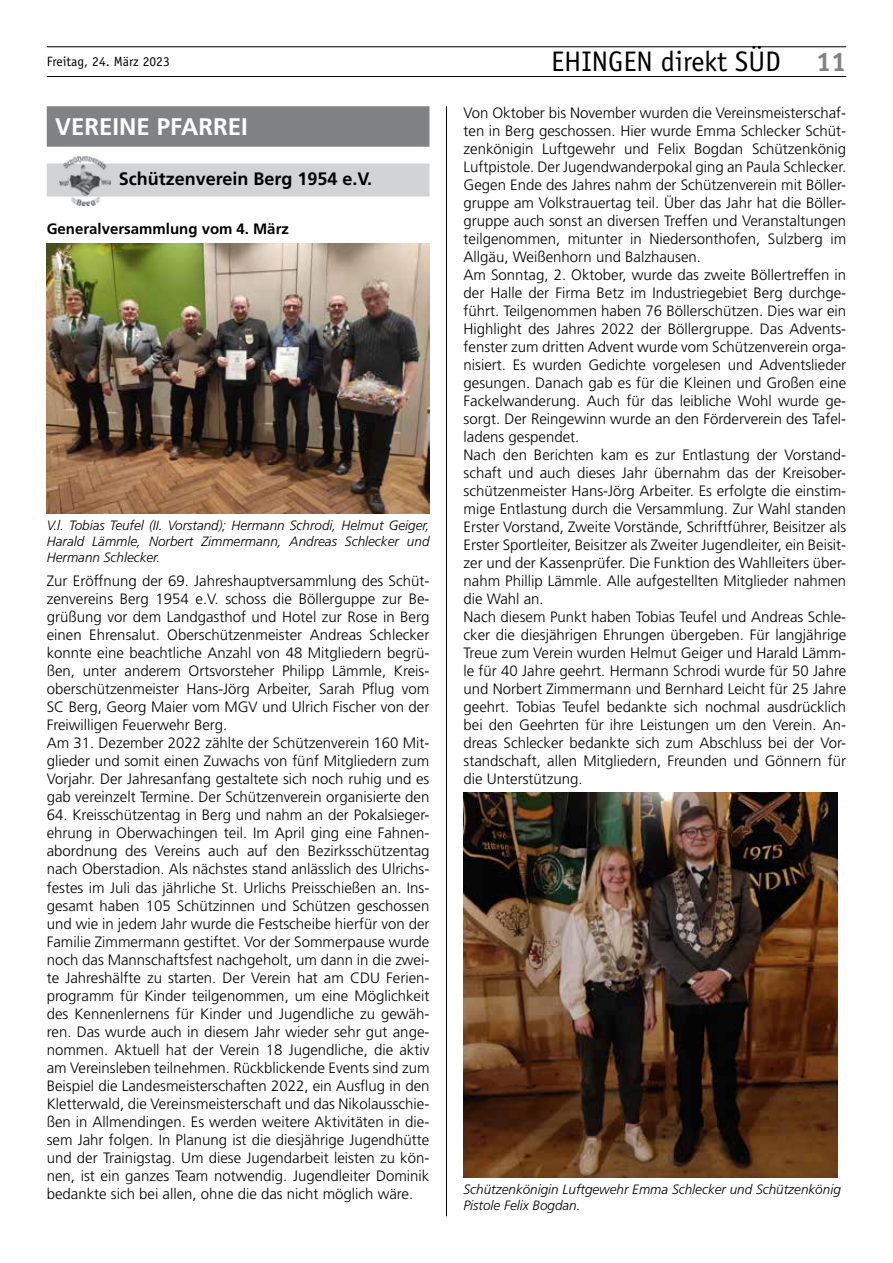
<style>
.page{position:relative;width:893px;height:1263px;background:#fff}
.page>*{position:absolute;margin:0;border:0;box-sizing:border-box;transform-origin:0 0}
.t1{font:28.35px "Officina Sans";color:#000}
.t2{font:700 24px "Frutiger";color:#fff}
.t3{font:700 18px "Frutiger";color:#000}
.t4{font:300 15px/18px "Frutiger";color:#000}
.t5{font:700 15px "Frutiger";color:#000}
.t6{font:italic 300 13.5px/16.2px "Frutiger";color:#000;text-align:justify}
.t7{font:13.5px "Officina Sans";color:#000}
.s1{font-weight:700;font-size:27px;color:#808285}
</style>
<div class="page">
<hr style="left:446px;top:106px;width:1px;height:1110px;background:#000">
<hr style="left:47px;top:76px;width:799px;height:1px;background:#000">
<hr style="left:47px;top:47px;width:799px;height:1px;background:#000">
<div style="left:47px;top:106px;width:382px;height:41px;background:#808285"></div>
<div style="left:47px;top:164px;width:382px;height:33px;background:#d1d3d4"></div>
<img style="left:60px;top:156px;width:50px;height:49px">
<img style="left:47px;top:243px;width:382px;height:270px">
<img style="left:463px;top:793px;width:375px;height:384px">
<p class="t7" style="left:47px;top:53px;width:124px">Freitag, 24. März 2023</p>
<h1 class="t1" style="left:551px;top:45px;width:297px">EHINGEN direkt SÜD <span class="s1">11</span></h1>
<h2 class="t2" style="left:55px;top:113px;width:194px">VEREINE PFARREI</h2>
<p class="t3" style="left:119px;top:168px;width:255px">Schützenverein Berg 1954 e.V.</p>
<p class="t5" style="left:47px;top:220px;width:244px">Generalversammlung vom 4. März</p>
<p class="t6" style="left:47px;top:517px;width:384px">V.l. Tobias Teufel (II. Vorstand); Hermann Schrodi, Helmut Geiger, Harald Lämmle, Norbert Zimmermann, Andreas Schlecker und Hermann Schlecker.</p>
<p class="t4" style="left:47px;top:572px;width:384px">Zur Eröffnung der 69. Jahreshauptversammlung des Schüt&shy;zenvereins Berg 1954 e.V. schoss die Böllerguppe zur Be&shy;grüßung vor dem Landgasthof und Hotel zur Rose in Berg einen Ehrensalut. Oberschützenmeister Andreas Schlecker konnte eine beachtliche Anzahl von 48 Mitgliedern begrü&shy;ßen, unter anderem Ortsvorsteher Philipp Lämmle, Kreis&shy;oberschützenmeister Hans-Jörg Arbeiter, Sarah Pflug vom SC Berg, Georg Maier vom MGV und Ulrich Fischer von der Freiwilligen Feuerwehr Berg.<br>Am 31. Dezember 2022 zählte der Schützenverein 160 Mit&shy;glieder und somit einen Zuwachs von fünf Mitgliedern zum Vorjahr. Der Jahresanfang gestaltete sich noch ruhig und es gab vereinzelt Termine. Der Schützenverein organisierte den</p>
<p class="t4" style="left:47px;top:806px;width:384px;text-align:justify">64. Kreisschützentag in Berg und nahm an der Pokalsieger&shy;ehrung in Oberwachingen teil. Im April ging eine Fahnen&shy;abordnung des Vereins auch auf den Bezirksschützentag nach Oberstadion. Als nächstes stand anlässlich des Ulrichs&shy;festes im Juli das jährliche St. Urlichs Preisschießen an. Ins&shy;gesamt haben 105 Schützinnen und Schützen geschossen und wie in jedem Jahr wurde die Festscheibe hierfür von der Familie Zimmermann gestiftet. Vor der Sommerpause wurde noch das Mannschaftsfest nachgeholt, um dann in die zwei&shy;te Jahreshälfte zu starten. Der Verein hat am CDU Ferien&shy;programm für Kinder teilgenommen, um eine Möglichkeit des Kennenlernens für Kinder und Jugendliche zu gewäh&shy;ren. Das wurde auch in diesem Jahr wieder sehr gut ange&shy;nommen. Aktuell hat der Verein 18 Jugendliche, die aktiv am Vereinsleben teilnehmen. Rückblickende Events sind zum Beispiel die Landesmeisterschaften 2022, ein Ausflug in den Kletterwald, die Vereinsmeisterschaft und das Nikolausschie&shy;ßen in Allmendingen. Es werden weitere Aktivitäten in die&shy;sem Jahr folgen. In Planung ist die diesjährige Jugendhütte und der Trainigstag. Um diese Jugendarbeit leisten zu kön&shy;nen, ist ein ganzes Team notwendig. Jugendleiter Dominik bedankte sich bei allen, ohne die das nicht möglich wäre.</p>
<p class="t4" style="left:463px;top:104px;width:384px">Von Oktober bis November wurden die Vereinsmeisterschaf&shy;ten in Berg geschossen. Hier wurde Emma Schlecker Schüt&shy;zenkönigin Luftgewehr und Felix Bogdan Schützenkönig Luftpistole. Der Jugendwanderpokal ging an Paula Schlecker.<br>Gegen Ende des Jahres nahm der Schützenverein mit Böller&shy;gruppe am Volkstrauertag teil. Über das Jahr hat die Böller&shy;gruppe auch sonst an diversen Treffen und Veranstaltungen teilgenommen, mitunter in Niedersonthofen, Sulzberg im Allgäu, Weißenhorn und Balzhausen.<br>Am Sonntag, 2. Oktober, wurde das zweite Böllertreffen in der Halle der Firma Betz im Industriegebiet Berg durchge&shy;führt. Teilgenommen haben 76 Böllerschützen. Dies war ein Highlight des Jahres 2022 der Böllergruppe. Das Advents&shy;fenster zum dritten Advent wurde vom Schützenverein orga&shy;nisiert. Es wurden Gedichte vorgelesen und Adventslieder gesungen. Danach gab es für die Kleinen und Großen eine Fackelwanderung. Auch für das leibliche Wohl wurde ge&shy;sorgt. Der Reingewinn wurde an den Förderverein des Tafel&shy;ladens gespendet.<br>Nach den Berichten kam es zur Entlastung der Vorstand&shy;schaft und auch dieses Jahr übernahm das der Kreisober&shy;schützenmeister Hans-Jörg Arbeiter. Es erfolgte die einstim&shy;mige Entlastung durch die Versammlung. Zur Wahl standen Erster Vorstand, Zweite Vorstände, Schriftführer, Beisitzer als Erster Sportleiter, Beisitzer als Zweiter Jugendleiter, ein Beisit&shy;zer und der Kassenprüfer. Die Funktion des Wahlleiters über&shy;nahm Phillip Lämmle. Alle aufgestellten Mitglieder nahmen die Wahl an.<br>Nach diesem Punkt haben Tobias Teufel und Andreas Schle&shy;cker die diesjährigen Ehrungen übergeben. Für langjährige Treue zum Verein wurden Helmut Geiger und Harald Lämm&shy;le für 40 Jahre geehrt. Hermann Schrodi wurde für 50 Jahre und Norbert Zimmermann und Bernhard Leicht für 25 Jahre geehrt. Tobias Teufel bedankte sich nochmal ausdrücklich bei den Geehrten für ihre Leistungen um den Verein. An&shy;dreas Schlecker bedankte sich zum Abschluss bei der Vor&shy;standschaft, allen Mitgliedern, Freunden und Gönnern für die Unterstützung.</p>
<p class="t6" style="left:463px;top:1181px;width:379px">Schützenkönigin Luftgewehr Emma Schlecker und Schützenkönig<br>Pistole Felix Bogdan.</p>
</div>
